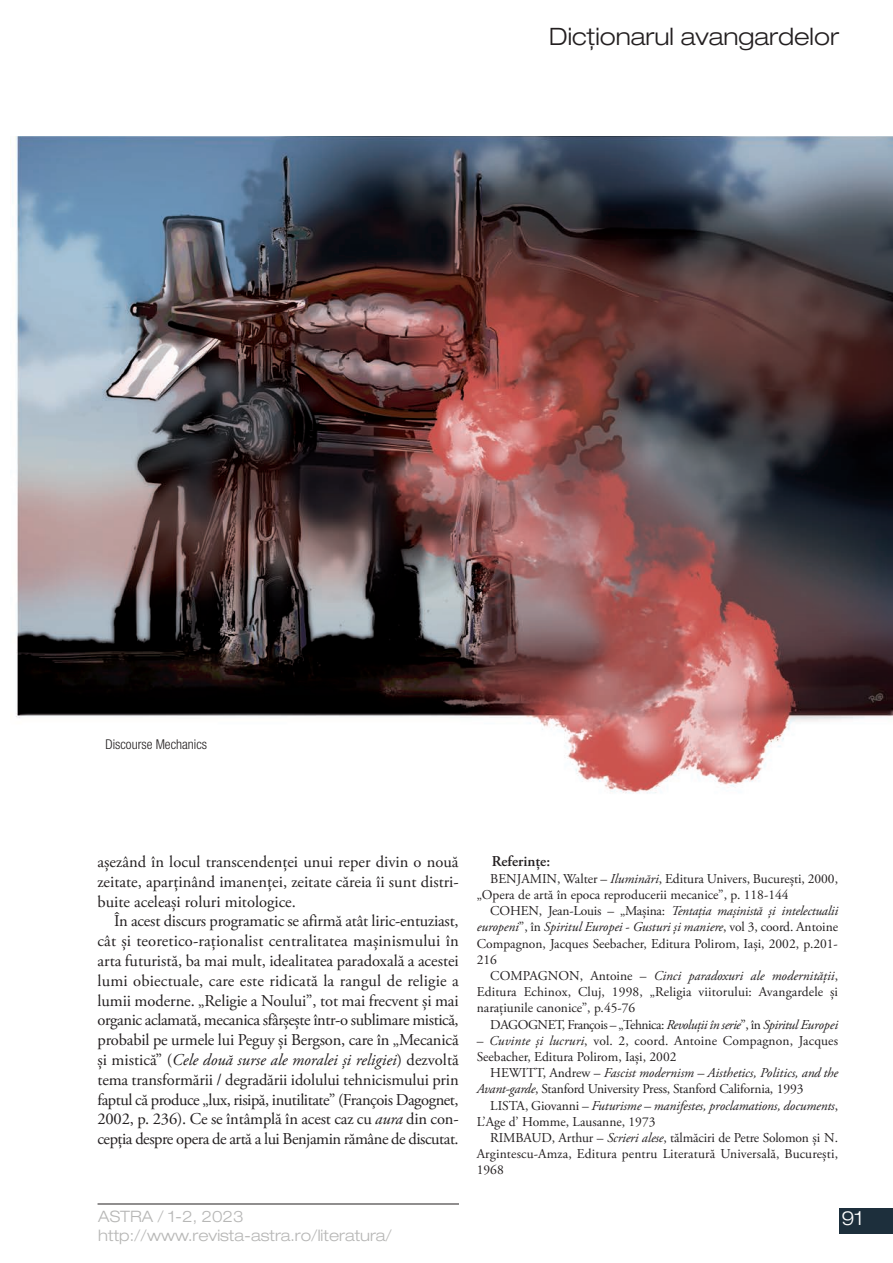
<style>
.page{position:relative;width:893px;height:1263px;background:#fff}
.page>*{position:absolute;margin:0;border:0;box-sizing:border-box;transform-origin:0 0}
.t1{font:300 expanded 24px "Helvetica Neue LT Pro";color:#231f20}
.t2{font:300 expanded 19.5px "Helvetica Neue LT Pro";color:#fff}
.t3{font:16.5px/19.8px "Adobe Garamond Pro";letter-spacing:-.015em;color:#231f20;text-align:justify}
.t4{font:300 expanded 15.75px/18.9px "Helvetica Neue LT Pro";color:#b7b7b6}
.t5{font:600 15px "Adobe Garamond Pro";color:#231f20}
.t6{font:13.5px/16.2px "Adobe Garamond Pro";color:#231f20}
.t7{font:italic 13.5px/16.2px "Adobe Garamond Pro";letter-spacing:-.005em;color:#231f20}
.t8{font:13.5px "Adobe Garamond Pro";letter-spacing:-.035em;color:#231f20}
.t9{font:300 condensed 13.5px "Helvetica Neue LT Pro";color:#231f20}
.s1{font-style:italic}
.s2{font-style:normal}
</style>
<div class="page">
<div style="left:839px;top:1208px;width:54px;height:25px;background:#1d2f3c"></div>
<hr style="left:98px;top:1204px;width:361px;height:1px;background:#231f20">
<img style="left:15px;top:136px;width:878px;height:657px">
<h1 class="t1" style="left:549px;top:28px;width:291px">Dicționarul avangardelor</h1>
<p class="t9" style="left:105px;top:739px;width:103px">discourse mechanics</p>
<p class="t3" style="left:98px;top:853px;width:363px">aşezând în locul transcendenţei unui reper divin o nouă zeitate, aparţinând imanenţei, zeitate căreia îi sunt distri&shy;buite aceleaşi roluri mitologice.</p>
<p class="t3" style="left:97px;top:913px;width:363px;text-indent:17px">În acest discurs programatic se afirmă atât liric-entuziast, cât şi teoretico-raţionalist centralitatea maşinismului în arta futuristă, ba mai mult, idealitatea paradoxală a acestei lumi obiectuale, care este ridicată la rangul de religie a lumii moderne. „Religie a Noului”, tot mai frecvent şi mai organic aclamată, mecanica sfârşeşte într-o sublimare mistică, probabil pe urmele lui Peguy şi Bergson, care în „Mecanică şi mistică” (<span class="s1">Cele două surse ale moralei şi religiei</span>) dezvoltă tema transformării / degradării idolului tehnicismului prin faptul că produce „lux, risipă, inutilitate” (François Dagognet, 2002, p. 236). Ce se întâmplă în acest caz cu <span class="s1">aura</span> din con&shy;cepţia despre opera de artă a lui Benjamin rămâne de discutat.</p>
<p class="t5" style="left:492px;top:855px;width:60px">Referinţe:</p>
<p class="t6" style="left:477px;top:872px;width:363px;text-indent:14px">BENJAMIN, Walter – <span class="s1">Iluminări</span>, Editura Univers, Bucureşti, 2000, „Opera de artă în epoca reproducerii mecanice”, p. 118-144</p>
<p class="t6" style="left:477px;top:904px;width:363px;text-align:justify;text-indent:14px">COHEN, Jean-Louis – „Maşina: <span class="s1">Tentaţia maşinistă şi intelectualii europeni</span>”, în <span class="s1">Spiritul Europei</span> - <span class="s1">Gusturi şi maniere</span>, vol 3, coord. Antoine Compagnon, Jacques Seebacher, Editura Polirom, Iaşi, 2002, p.201- 216</p>
<p class="t6" style="left:477px;top:969px;width:363px;text-align:justify;text-indent:14px">COMPAGNON, Antoine – <span class="s1">Cinci paradoxuri ale modernităţii</span>, Editura Echinox, Cluj, 1998, „Religia viitorului: Avangardele şi naraţiunile canonice”, p.45-76</p>
<p class="t8" style="left:490px;top:1019px;width:349px">DAGOGNET, François – „Tehnica: <span class="s1">Revoluţii în serie</span>”, în <span class="s1">Spiritul Europei</span></p>
<p class="t6" style="left:477px;top:1034px;width:363px">– <span class="s1">Cuvinte şi lucruri</span>, vol. 2, coord. Antoine Compagnon, Jacques<br>Seebacher, Editura Polirom, Iaşi, 2002</p>
<p class="t6" style="left:477px;top:1066px;width:363px;text-indent:14px">HEWITT, Andrew – <span class="s1">Fascist modernism – Aisthetics, Politics, and the<br>Avant-garde</span>, Stanford University Press, Stanford California, 1993</p>
<p class="t7" style="left:477px;top:1098px;width:363px;text-indent:13px"><span class="s2">LISTA, Giovanni –</span> Futurisme – manifestes, proclamations, documents<span class="s2">,<br>L’Age d’ Homme, Lausanne, 1973</span></p>
<p class="t6" style="left:477px;top:1131px;width:363px;text-align:justify;text-indent:14px">RIMBAUD, Arthur – <span class="s1">Scrieri alese</span>, tălmăciri de Petre Solomon şi N.<br>Argintescu-Amza, Editura pentru Literatură Universală, Bucureşti, 1968</p>
<p class="t4" style="left:98px;top:1209px;width:295px">ASTRA / 1-2, 2023 http://www.revista-astra.ro/literatura/</p>
<p class="t2" style="left:842px;top:1211px;width:23px">91</p>
</div>
